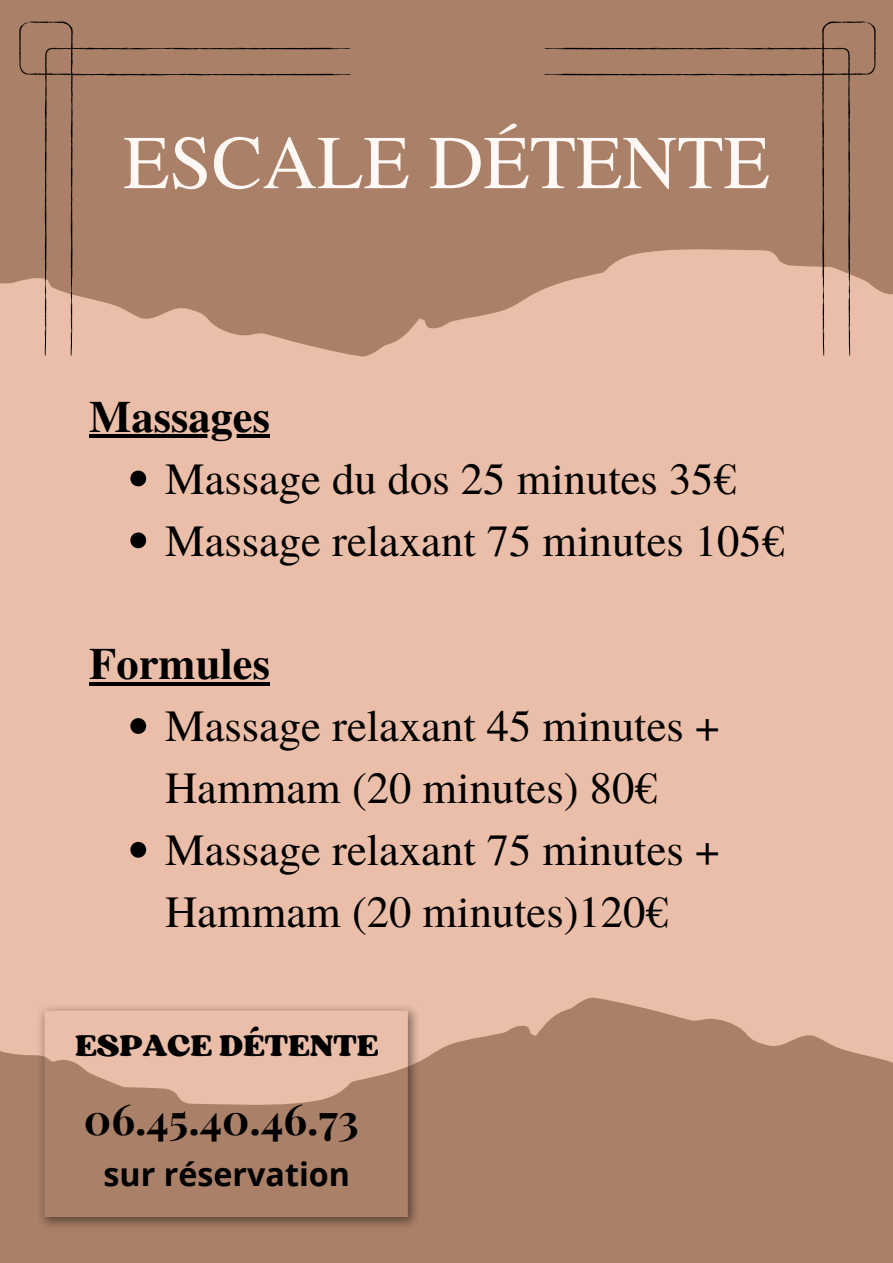
<style>
.page{position:relative;width:893px;height:1263px;background:#eabea9}
.page>*{position:absolute;margin:0;border:0;box-sizing:border-box;transform-origin:0 0}
.t1{font:75.82px "Te X Gyre Termes";color:#fff8f4}
.t2{font:44.55px/61.9px "Te X Gyre Termes";color:#000}
.t3{font:700 44.55px "Te X Gyre Termes";color:#000}
.t4{font:700 42.38px "Playfair Display";color:#000}
.t5{font:700 32.25px "Open Sans";color:#000}
.t6{font:31.5px "Sergio Trendy";color:#000}
</style>
<div class="page">
<svg style="left:0;top:0;width:893px;height:357px;background:#b1866e"></svg>
<svg style="left:89px;top:434px;width:181px;height:4px"></svg>
<svg style="left:130px;top:471px;width:16px;height:15px"></svg>
<svg style="left:130px;top:532px;width:16px;height:16px"></svg>
<svg style="left:89px;top:682px;width:181px;height:3px"></svg>
<svg style="left:130px;top:718px;width:16px;height:16px"></svg>
<svg style="left:130px;top:842px;width:16px;height:16px"></svg>
<svg style="left:0;top:997px;width:893px;height:266px;background:#b38870"></svg>
<img style="left:37px;top:1004px;width:384px;height:226px">
<svg style="left:19px;top:21px;width:54px;height:54px;background:#9e7660"></svg>
<svg style="left:45px;top:48px;width:307px;height:309px;background:#af856d"></svg>
<svg style="left:822px;top:21px;width:53px;height:54px;background:#9f7760"></svg>
<svg style="left:543px;top:48px;width:307px;height:309px;fill:#ab8068"></svg>
<p class="t1" style="left:123px;top:108px;width:648px">ESCALE DÉTENTE</p>
<p class="t3" style="left:89px;top:382px;width:182px">Massages</p>
<p class="t2" style="left:165px;top:445px;width:572px">Massage du dos 25 minutes 35€</p>
<h1 class="t2" style="left:165px;top:507px;width:620px">Massage relaxant 75 minutes 105€</h1>
<h2 class="t3" style="left:89px;top:629px;width:182px">Formules</h2>
<p class="t2" style="left:165px;top:693px;width:556px">Massage relaxant 45 minutes +<br>Hammam (20 minutes) 80€</p>
<p class="t2" style="left:165px;top:817px;width:556px">Massage relaxant 75 minutes +<br>Hammam (20 minutes)120€</p>
<p class="t6" style="left:75px;top:1026px;width:305px">ESPACE DÉTENTE</p>
<p class="t4" style="left:84px;top:1089px;width:276px">06.45.40.46.73</p>
<p class="t5" style="left:104px;top:1151px;width:248px">sur réservation</p>
</div>
